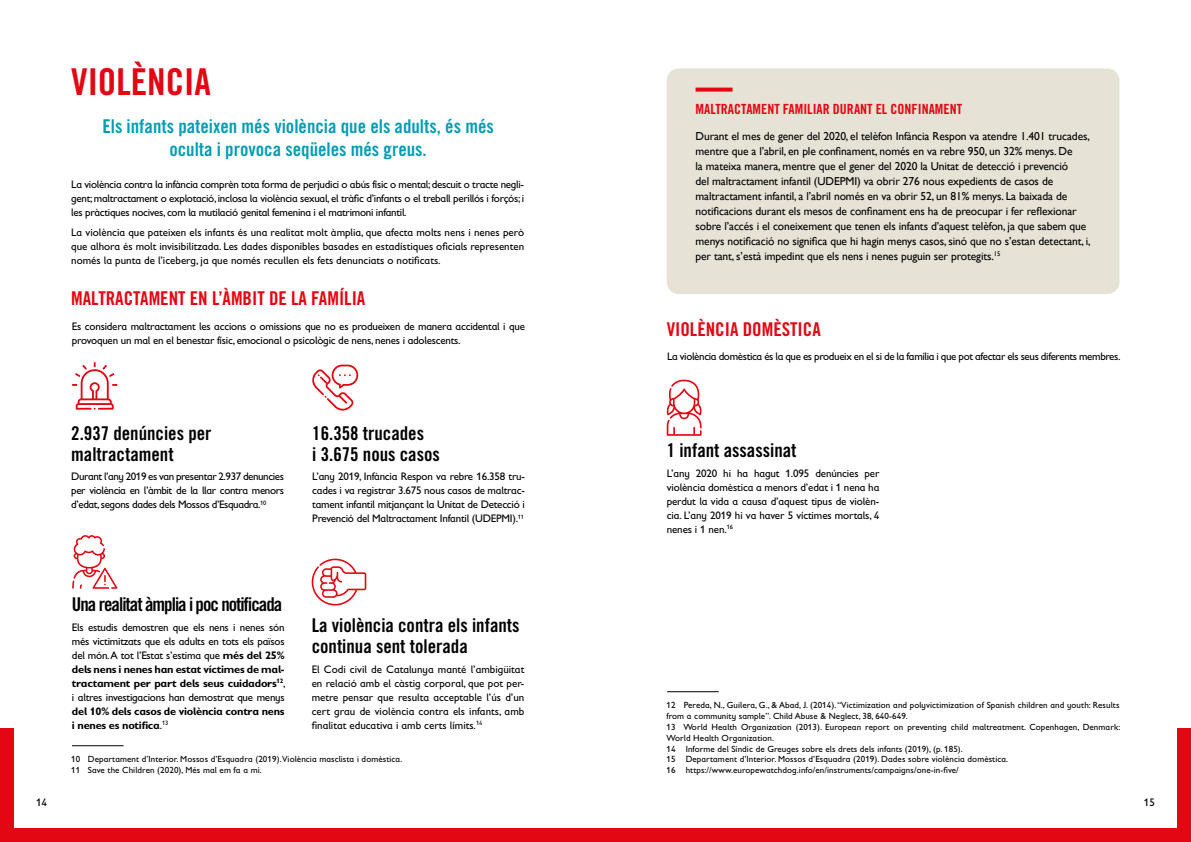
<style>
.page{position:relative;width:1191px;height:842px;background:#fff}
.page>*{position:absolute;margin:0;border:0;box-sizing:border-box;transform-origin:0 0}
.t1{font:37px "Trade Gothic LT Std Bd Cn 20";color:#e30613}
.t2{font:19px/21px "Trade Gothic LT Std Bd Cn 20";color:#000}
.t3{font:19px/22.8px "Trade Gothic LT Std Bd Cn 20";color:#009db5;text-align:center}
.t4{font:19px "Trade Gothic LT Std Bd Cn 20";color:#e30613}
.t5{font:19px "Trade Gothic LT Std Bd Cn 20";letter-spacing:-.05em;color:#000}
.t6{font:14px "Trade Gothic LT Std Bd Cn 20";color:#e30613}
.t7{font:11.5px/15px "Gill Sans";letter-spacing:-.01em;color:#000}
.t8{font:11px/14px "Gill Sans Infant Std";letter-spacing:-.02em;color:#000;text-align:justify}
.t9{font:700 11px/14px "Gill Sans Infant Std";letter-spacing:-.02em;color:#000}
.t10{font:9px/10.8px "Gill Sans Infant Std";letter-spacing:.01em;color:#000}
.s1{font-weight:700}
.s2{font-weight:400}
</style>
<div class="page">
<div style="left:0;top:729px;width:1191px;height:113px;background:#e30613"></div>
<div style="left:14px;top:14px;width:581px;height:814px;background:#fff"></div>
<div style="left:595px;top:14px;width:581px;height:814px;background:#fff"></div>
<div style="left:666px;top:68px;width:453px;height:226px;background:#e6e2d5;border-radius:12px"></div>
<svg style="left:695px;top:88px;width:37px;height:4px"></svg>
<hr style="left:72px;top:745px;width:52px;height:1px;background:#000">
<hr style="left:667px;top:691px;width:52px;height:1px;background:#000">
<svg style="left:72px;top:362px;width:45px;height:48px"></svg>
<svg style="left:312px;top:559px;width:54px;height:46px"></svg>
<svg style="left:312px;top:365px;width:46px;height:46px"></svg>
<svg style="left:72px;top:535px;width:45px;height:54px"></svg>
<svg style="left:666px;top:380px;width:36px;height:56px"></svg>
<h1 class="t1" style="left:71px;top:60px;width:141px">VIOLÈNCIA</h1>
<h2 class="t3" style="left:102px;top:115px;width:393px">Els infants pateixen més violència que els adults, és més oculta i provoca seqüeles més greus.</h2>
<p class="t8" style="left:71px;top:177px;width:454px">La violència contra la infància comprèn tota forma de perjudici o abús físic o mental; descuit o tracte negli&shy;gent; maltractament o explotació, inclosa la violència sexual, el tràfic d’infants o el treball perillós i forçós; i les pràctiques nocives, com la mutilació genital femenina i el matrimoni infantil.</p>
<p class="t8" style="left:71px;top:225px;width:454px">La violència que pateixen els infants és una realitat molt àmplia, que afecta molts nens i nenes però que alhora és molt invisibilitzada. Les dades disponibles basades en estadístiques oficials representen només la punta de l’iceberg, ja que només recullen els fets denunciats o notificats.</p>
<h2 class="t4" style="left:71px;top:287px;width:296px">MALTRACTAMENT EN L’ÀMBIT DE LA FAMÍLIA</h2>
<p class="t8" style="left:72px;top:319px;width:454px">Es considera maltractament les accions o omissions que no es produeixen de manera accidental i que provoquen un mal en el benestar físic, emocional o psicològic de nens, nenes i adolescents.</p>
<h2 class="t2" style="left:71px;top:422px;width:142px">2.937 denúncies per maltractament</h2>
<p class="t8" style="left:71px;top:469px;width:214px">Durant l’any 2019 es van presentar 2.937 denuncies per violència en l’àmbit de la llar contra menors d’edat, segons dades dels Mossos d’Esquadra.<sup>10</sup></p>
<h2 class="t2" style="left:312px;top:422px;width:129px">16.358 trucades<br>i 3.675 nous casos</h2>
<p class="t8" style="left:312px;top:469px;width:214px">L’any 2019, Infància Respon va rebre 16.358 tru&shy;cades i va registrar 3.675 nous casos de maltrac&shy;tament infantil mitjançant la Unitat de Detecció i Prevenció del Maltractament Infantil (UDEPMI).<sup>11</sup></p>
<h2 class="t5" style="left:72px;top:593px;width:212px">Una realitat àmplia i poc notificada</h2>
<p class="t8" style="left:72px;top:620px;width:215px">Els estudis demostren que els nens i nenes són més victimitzats que els adults en tots els països del món. A tot l’Estat s’estima que <span class="s1">més del 25% dels nens i nenes han estat víctimes de mal&shy;tractament per part dels seus cuidadors</span><sup>12</sup>, i altres investigacions han demostrat que menys</p>
<p class="t9" style="left:72px;top:704px;width:214px">del 10% dels casos de violència contra nens i nenes es notifica<span class="s2">.</span><sup>13</sup></p>
<h2 class="t2" style="left:312px;top:614px;width:209px">La violència contra els infants continua sent tolerada</h2>
<p class="t8" style="left:312px;top:662px;width:214px">El Codi civil de Catalunya manté l’ambigüitat en relació amb el càstig corporal, que pot per&shy;metre pensar que resulta acceptable l’ús d’un cert grau de violència contra els infants, amb finalitat educativa i amb certs límits.<sup>14</sup></p>
<p class="t10" style="left:71px;top:754px;width:332px">10 Departament d’Interior. Mossos d’Esquadra (2019).Violència masclista i domèstica.<br>11 Save the Children (2020), Més mal em fa a mi.</p>
<p class="t6" style="left:695px;top:100px;width:268px">MALTRACTAMENT FAMILIAR DURANT EL CONFINAMENT</p>
<p class="t7" style="left:695px;top:128px;width:397px">Durant el mes de gener del 2020, el telèfon Infància Respon va atendre 1.401 trucades, mentre que a l’abril, en ple confinament, només en va rebre 950, un 32% menys. De<br>la mateixa manera, mentre que el gener del 2020 la Unitat de detecció i prevenció<br>del maltractament infantil (UDEPMI) va obrir 276 nous expedients de casos de maltractament infantil, a l’abril només en va obrir 52, un 81% menys. La baixada de notificacions durant els mesos de confinament ens ha de preocupar i fer reflexionar sobre l’accés i el coneixement que tenen els infants d’aquest telèfon, ja que sabem que menys notificació no significa que hi hagin menys casos, sinó que no s’estan detectant, i, per tant, s’està impedint que els nens i nenes puguin ser protegits.<sup>15</sup></p>
<h2 class="t4" style="left:666px;top:318px;width:156px">VIOLÈNCIA DOMÈSTICA</h2>
<p class="t8" style="left:667px;top:349px;width:455px">La violència domèstica és la que es produeix en el si de la família i que pot afectar els seus diferents membres.</p>
<h2 class="t2" style="left:666px;top:440px;width:131px">1 infant assassinat</h2>
<p class="t8" style="left:666px;top:466px;width:214px">L’any 2020 hi ha hagut 1.095 denúncies per violència domèstica a menors d’edat i 1 nena ha perdut la vida a causa d’aquest tipus de violèn&shy;cia. L’any 2019 hi va haver 5 víctimes mortals, 4 nenes i 1 nen.<sup>16</sup></p>
<p class="t10" style="left:666px;top:700px;width:455px">12 Pereda, N., Guilera, G., &amp; Abad, J. (2014). “Victimization and polyvictimization of Spanish children and youth: Results from a community sample”. Child Abuse &amp; Neglect, 38, 640-649.<br>13 World Health Organization (2013). European report on preventing child maltreatment. Copenhagen, Denmark:<br>World Health Organization.<br>14 Informe del Síndic de Greuges sobre els drets dels infants (2019), (p. 185).<br>15 Departament d’Interior. Mossos d’Esquadra (2019). Dades sobre violència domèstica.<br>16 https://www.europewatchdog.info/en/instruments/campaigns/one-in-five/</p>
<p class="t8" style="left:36px;top:795px;width:13px">14</p>
<p class="t8" style="left:1143px;top:795px;width:13px">15</p>
</div>
